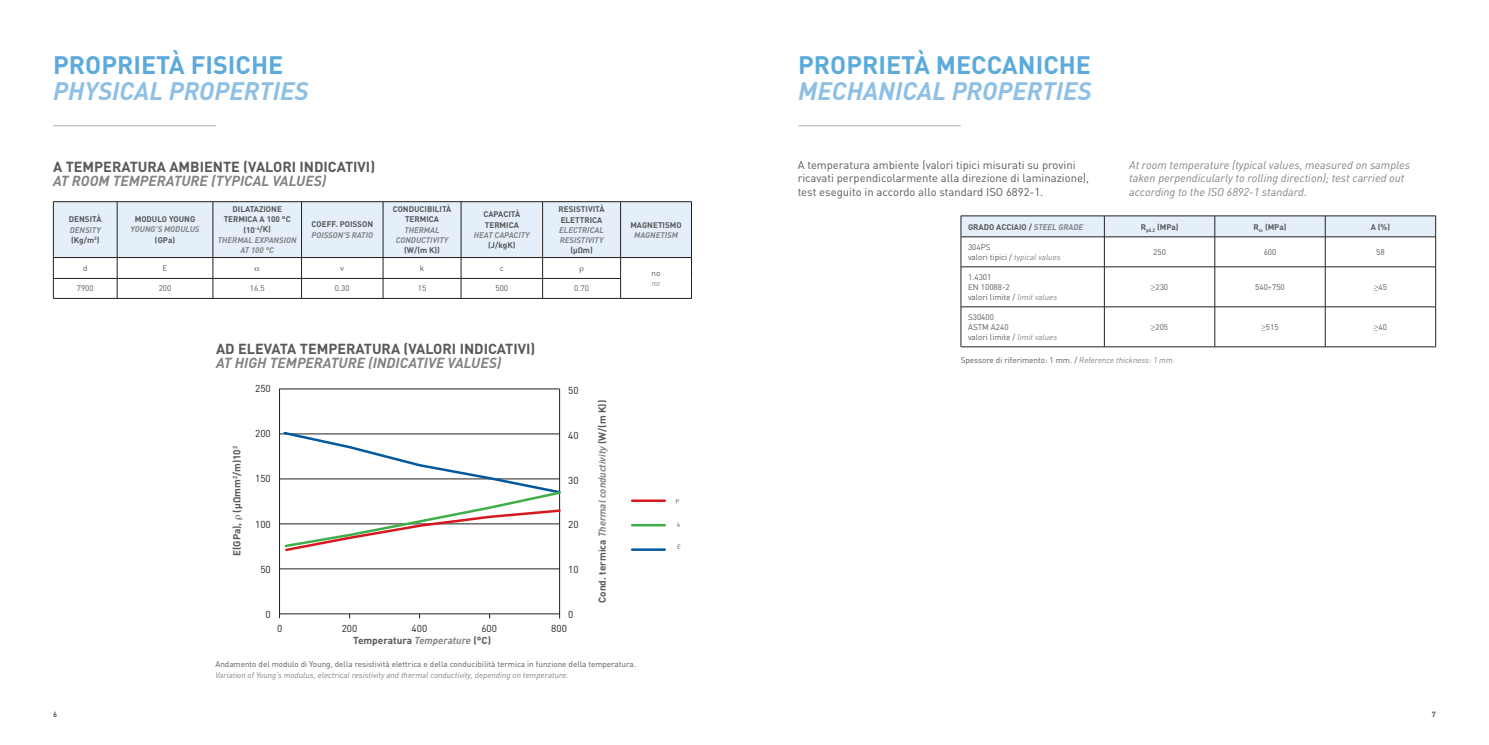
<style>
.page{position:relative;width:1489px;height:745px;background:#fff}
.page>*{position:absolute;margin:0;border:0;box-sizing:border-box;transform-origin:0 0}
.t1{font:italic 700 25px "DIN";color:#8ebfe4}
.t2{font:700 25px "DIN";color:#5caadb}
.t3{font:700 14.38px "DIN";color:#57585a}
.t4{font:italic 700 14.38px "DIN";color:#808285}
.t5{font:11.25px/13.5px "DIN";color:#57585a}
.t6{font:italic 11.25px/13.5px "DIN";color:#808285}
.t7{font:700 10px "DIN";color:#57585a}
.t8{font:10px "DIN";color:#231f20}
.t9{font:8.12px/10px "DIN";color:#57585a}
.t10{font:700 8.12px/10px "DIN";color:#57585a;text-align:center}
.t11{font:italic 700 8.12px/10px "DIN";color:#808285}
.t12{font:italic 8.12px "DIN";color:#808285}
.t13{font:700 7.5px "DIN";color:#57585a}
.t14{font:6.25px "DIN";color:#57585a}
.s1{font-style:normal;color:#57585a}
.s2{font-style:italic;color:#808285}
.s3{font-family:"Frutiger";font-weight:300}
</style>
<div class="page">
<hr style="left:53px;top:125px;width:163px;height:1px;background:#bcbdc0">
<hr style="left:53px;top:298px;width:64px;height:1px;background:#231f20">
<hr style="left:117px;top:298px;width:96px;height:1px;background:#231f20">
<hr style="left:213px;top:298px;width:88px;height:1px;background:#231f20">
<hr style="left:301px;top:298px;width:82px;height:1px;background:#231f20">
<hr style="left:383px;top:298px;width:78px;height:1px;background:#231f20">
<hr style="left:461px;top:298px;width:81px;height:1px;background:#231f20">
<hr style="left:542px;top:298px;width:78px;height:1px;background:#231f20">
<hr style="left:620px;top:298px;width:71px;height:1px;background:#231f20">
<hr style="left:279px;top:388px;width:280px;height:1px;background:#231f20">
<hr style="left:279px;top:433px;width:280px;height:1px;background:#231f20">
<hr style="left:279px;top:478px;width:280px;height:1px;background:#231f20">
<hr style="left:279px;top:523px;width:280px;height:1px;background:#231f20">
<hr style="left:279px;top:613px;width:280px;height:1px;background:#231f20">
<hr style="left:279px;top:568px;width:280px;height:1px;background:#231f20">
<hr style="left:279px;top:388px;width:1px;height:229px;background:#231f20">
<hr style="left:559px;top:389px;width:1px;height:229px;background:#231f20">
<svg style="left:282px;top:430px;width:279px;height:122px"></svg>
<hr style="left:960px;top:215px;width:144px;height:1px;background:#231f20">
<hr style="left:1104px;top:215px;width:110px;height:1px;background:#231f20">
<hr style="left:1214px;top:215px;width:111px;height:1px;background:#231f20">
<hr style="left:1325px;top:215px;width:110px;height:1px;background:#231f20">
<svg style="left:960px;top:216px;width:476px;height:50px"></svg>
<hr style="left:960px;top:266px;width:144px;height:1px;background:#231f20">
<hr style="left:960px;top:267px;width:1px;height:39px;background:#231f20">
<hr style="left:1104px;top:266px;width:110px;height:1px;background:#231f20">
<hr style="left:1104px;top:267px;width:1px;height:39px;background:#231f20">
<hr style="left:1214px;top:266px;width:111px;height:1px;background:#231f20">
<hr style="left:1214px;top:267px;width:1px;height:39px;background:#231f20">
<hr style="left:1325px;top:266px;width:110px;height:1px;background:#231f20">
<hr style="left:1324px;top:267px;width:1px;height:39px;background:#231f20">
<hr style="left:1435px;top:267px;width:1px;height:39px;background:#231f20">
<hr style="left:960px;top:306px;width:144px;height:1px;background:#231f20">
<hr style="left:960px;top:307px;width:1px;height:39px;background:#231f20">
<hr style="left:1104px;top:306px;width:110px;height:1px;background:#231f20">
<hr style="left:1104px;top:307px;width:1px;height:39px;background:#231f20">
<hr style="left:1214px;top:306px;width:111px;height:1px;background:#231f20">
<hr style="left:1214px;top:307px;width:1px;height:39px;background:#231f20">
<hr style="left:1325px;top:306px;width:110px;height:1px;background:#231f20">
<hr style="left:1324px;top:307px;width:1px;height:39px;background:#231f20">
<hr style="left:1435px;top:307px;width:1px;height:39px;background:#231f20">
<hr style="left:960px;top:346px;width:144px;height:1px;background:#231f20">
<hr style="left:1104px;top:346px;width:110px;height:1px;background:#231f20">
<hr style="left:1214px;top:346px;width:111px;height:1px;background:#231f20">
<hr style="left:1325px;top:346px;width:110px;height:1px;background:#231f20">
<hr style="left:798px;top:125px;width:162px;height:1px;background:#bcbdc0">
<hr style="left:632px;top:499px;width:32px;height:2px;background:#d7171f">
<hr style="left:632px;top:523px;width:32px;height:3px;background:#40ae49">
<hr style="left:632px;top:548px;width:32px;height:2px;background:#01589c">
<svg style="left:53px;top:201px;width:639px;height:97px"></svg>
<h1 class="t2" style="left:53px;top:49px;width:231px">PROPRIETÀ FISICHE</h1>
<h1 class="t1" style="left:53px;top:75px;width:257px">PHYSICAL PROPERTIES</h1>
<h2 class="t3" style="left:53px;top:157px;width:323px">A TEMPERATURA AMBIENTE (VALORI INDICATIVI)</h2>
<h2 class="t4" style="left:53px;top:171px;width:275px">AT ROOM TEMPERATURE (TYPICAL VALUES)</h2>
<p class="t10" style="left:69px;top:214px;width:34px">DENSITÀ</p>
<p class="t11" style="left:70px;top:224px;width:33px">DENSITY <span class="s1">(Kg/m</span><sup>3</sup><span class="s1">)</span></p>
<p class="t10" style="left:135px;top:214px;width:62px">MODULO YOUNG</p>
<p class="t11" style="left:130px;top:224px;width:70px">YOUNG’S MODULUS</p>
<p class="t10" style="left:155px;top:234px;width:22px">(GPa)</p>
<p class="t10" style="left:218px;top:204px;width:80px">DILATAZIONE<br>TERMICA A 100 °C (10<sup>-6</sup>/K)<br><span class="s2">THERMAL EXPANSION<br>AT 100 °C</span></p>
<p class="t10" style="left:311px;top:219px;width:63px">COEFF. POISSON</p>
<p class="t11" style="left:311px;top:229px;width:63px">POISSON’S RATIO</p>
<p class="t10" style="left:393px;top:204px;width:60px">CONDUCIBILITÀ<br>TERMICA</p>
<p class="t11" style="left:395px;top:224px;width:54px;text-align:center">THERMAL<br>CONDUCTIVITY</p>
<p class="t10" style="left:404px;top:244px;width:37px">(W/(m K))</p>
<p class="t10" style="left:483px;top:209px;width:38px;text-align:left">CAPACITÀ<br>TERMICA</p>
<p class="t11" style="left:474px;top:229px;width:57px">HEAT CAPACITY</p>
<p class="t10" style="left:488px;top:239px;width:29px">(J/kgK)</p>
<p class="t9" style="left:83px;top:262px;width:6px">d</p>
<p class="t9" style="left:163px;top:262px;width:6px">E</p>
<p class="t9" style="left:420px;top:262px;width:6px">k</p>
<p class="t9" style="left:500px;top:262px;width:5px">c</p>
<p class="t10" style="left:558px;top:204px;width:47px;text-align:left">RESISTIVITÀ<br>ELETTRICA</p>
<p class="t11" style="left:559px;top:224px;width:46px">ELECTRICAL<br>RESISTIVITY</p>
<p class="t10" style="left:570px;top:244px;width:24px">(μΩm)</p>
<p class="t9" style="left:77px;top:283px;width:18px">7900</p>
<p class="t9" style="left:159px;top:283px;width:14px">200</p>
<p class="t9" style="left:250px;top:283px;width:16px">16.5</p>
<p class="t9" style="left:335px;top:283px;width:16px">0.30</p>
<p class="t9" style="left:418px;top:283px;width:10px">15</p>
<p class="t9" style="left:495px;top:283px;width:14px">500</p>
<p class="t9" style="left:574px;top:283px;width:16px">0.70</p>
<h2 class="t3" style="left:216px;top:339px;width:321px">AD ELEVATA TEMPERATURA (VALORI INDICATIVI)</h2>
<h2 class="t4" style="left:216px;top:353px;width:287px">AT HIGH TEMPERATURE (INDICATIVE VALUES)</h2>
<p class="t7" style="left:230px;top:556px;width:112px;rotate:-90deg">E(GPa), (μΩmm<sup>2</sup>/m)10<sup>2</sup></p>
<p class="t8" style="left:255px;top:381px;width:17px">250</p>
<p class="t8" style="left:255px;top:427px;width:17px">200</p>
<p class="t8" style="left:255px;top:472px;width:17px">150</p>
<p class="t8" style="left:255px;top:517px;width:17px">100</p>
<p class="t8" style="left:260px;top:562px;width:12px">50</p>
<p class="t8" style="left:265px;top:608px;width:7px">0</p>
<p class="t8" style="left:568px;top:383px;width:12px">50</p>
<p class="t8" style="left:568px;top:428px;width:12px">40</p>
<p class="t8" style="left:568px;top:473px;width:12px">30</p>
<p class="t8" style="left:568px;top:518px;width:12px">20</p>
<p class="t8" style="left:568px;top:563px;width:12px">10</p>
<p class="t8" style="left:568px;top:608px;width:7px">0</p>
<p class="t8" style="left:277px;top:621px;width:7px">0</p>
<p class="t8" style="left:342px;top:621px;width:17px">200</p>
<p class="t8" style="left:411px;top:621px;width:17px">400</p>
<p class="t8" style="left:481px;top:621px;width:17px">600</p>
<p class="t8" style="left:551px;top:621px;width:17px">800</p>
<p class="t7" style="left:353px;top:633px;width:140px">Temperatura <span class="s2">Temperature</span> (°C)</p>
<p class="t7" style="left:595px;top:602px;width:204px;rotate:-90deg">Cond. termica <span class="s2">Thermal conductivity</span> (W/(m K))</p>
<p class="t10" style="left:630px;top:219px;width:53px">MAGNETISMO</p>
<p class="t11" style="left:634px;top:229px;width:45px">MAGNETISM</p>
<p class="t9" style="left:651px;top:267px;width:10px">no</p>
<p class="t12" style="left:651px;top:278px;width:10px">no</p>
<p class="t14" style="left:677px;top:520px;width:5px">k</p>
<p class="t14" style="left:677px;top:542px;width:5px">E</p>
<p class="t9" style="left:215px;top:659px;width:422px">Andamento del modulo di Young, della resistività elettrica e della conducibilità termica in funzione della temperatura.</p>
<p class="t12" style="left:215px;top:669px;width:354px">Variation of Young’s modulus, electrical resistivity and thermal conductivity, depending on temperature.</p>
<h1 class="t2" style="left:798px;top:49px;width:294px">PROPRIETÀ MECCANICHE</h1>
<h1 class="t1" style="left:798px;top:75px;width:295px">MECHANICAL PROPERTIES</h1>
<h3 class="t5" style="left:797px;top:158px;width:293px">A temperatura ambiente (valori tipici misurati su provini ricavati perpendicolarmente alla direzione di laminazione), test eseguito in accordo allo standard ISO 6892-1.</h3>
<h3 class="t6" style="left:1129px;top:158px;width:282px">At room temperature (typical values, measured on samples taken perpendicularly to rolling direction); test carried out according to the ISO 6892-1 standard.</h3>
<p class="t10" style="left:968px;top:221px;width:117px">GRADO ACCIAIO / <span class="s2">STEEL GRADE</span></p>
<p class="t10" style="left:1140px;top:221px;width:39px">R<sub>p0.2</sub> (MPa)</p>
<p class="t10" style="left:1253px;top:221px;width:34px">R<sub>m</sub> (MPa)</p>
<p class="t10" style="left:1370px;top:221px;width:21px">A (%)</p>
<p class="t9" style="left:968px;top:241px;width:94px">304PS<br>valori tipici / <span class="s2">typical values</span></p>
<p class="t9" style="left:1153px;top:246px;width:14px">250</p>
<p class="t9" style="left:1263px;top:246px;width:14px">600</p>
<p class="t9" style="left:1375px;top:246px;width:10px">58</p>
<p class="t9" style="left:968px;top:271px;width:91px">1.4301<br>EN 10088-2<br>valori limite / <span class="s2">limit values</span></p>
<p class="t9" style="left:1150px;top:281px;width:19px"><span class="s3">≥</span>230</p>
<p class="t9" style="left:1254px;top:281px;width:31px">540÷750</p>
<p class="t9" style="left:1373px;top:281px;width:14px"><span class="s3">≥</span>45</p>
<p class="t9" style="left:968px;top:311px;width:91px">S30400<br>ASTM A240<br>valori limite / <span class="s2">limit values</span></p>
<p class="t9" style="left:1150px;top:321px;width:19px"><span class="s3">≥</span>205</p>
<p class="t9" style="left:1261px;top:321px;width:19px"><span class="s3">≥</span>515</p>
<p class="t9" style="left:1373px;top:321px;width:14px"><span class="s3">≥</span>40</p>
<p class="t9" style="left:960px;top:355px;width:216px">Spessore di riferimento: 1 mm. / <span class="s2">Reference thickness: 1 mm.</span></p>
<p class="t13" style="left:53px;top:708px;width:6px">6</p>
<p class="t13" style="left:1431px;top:708px;width:6px">7</p>
</div>
